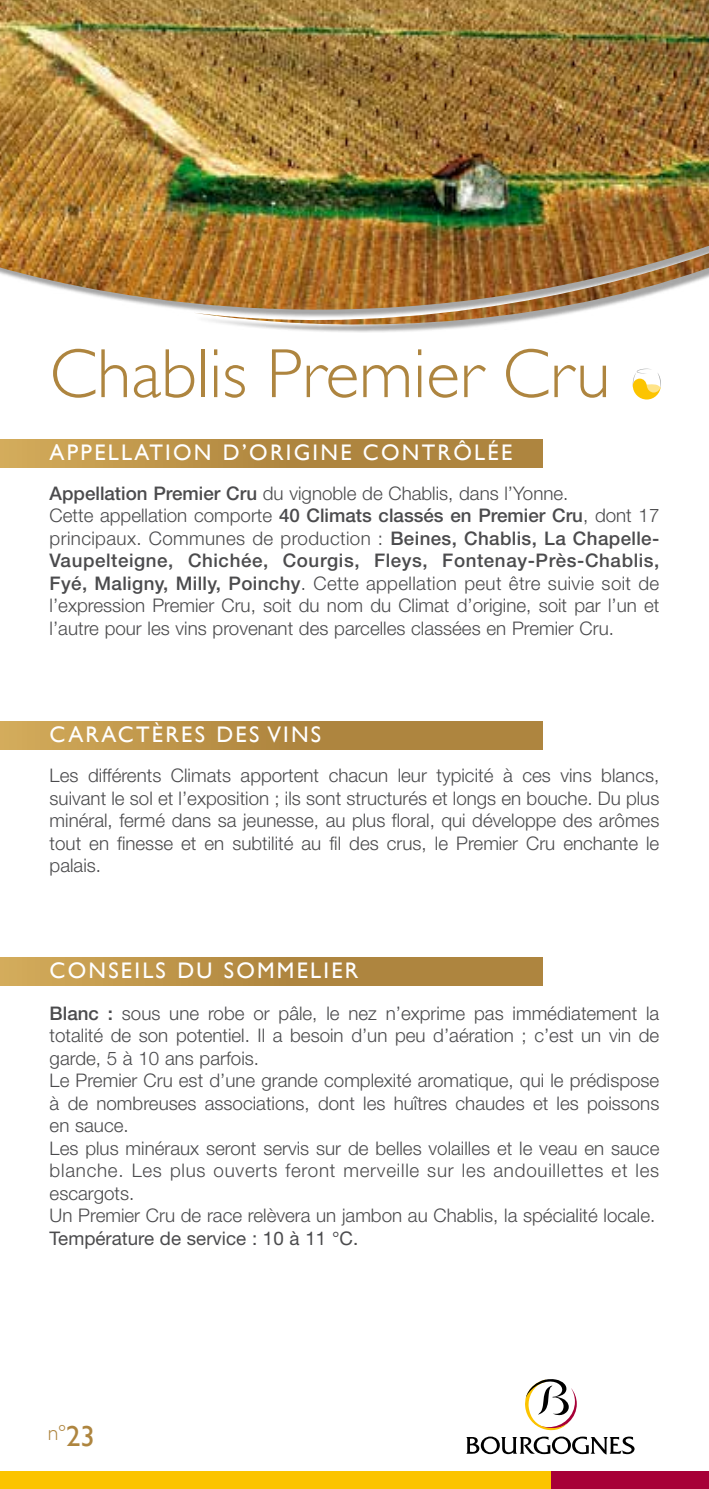
<style>
.page{position:relative;width:709px;height:1489px;background:#fff}
.page>*{position:absolute;margin:0;border:0;box-sizing:border-box;transform-origin:0 0}
.t1{font:300 70px "Gill Sans";color:#ae853f}
.t2{font:22.5px "Gill Sans";letter-spacing:.1em;color:#fff}
.t3{font:300 22px "Gill Sans";color:#ae853f}
.t4{font:300 18.75px/22.5px "Helvetica Neue";color:#4b4b4d}
.s1{font-weight:500}
.s2{font-weight:400}
.s3{font-weight:400;font-size:29px}
</style>
<div class="page">
<img style="left:0;top:0;width:709px;height:332px">
<div style="left:0;top:721px;width:542px;height:28px;background:linear-gradient(to right,#cca354,#a57b38)"></div>
<div style="left:0;top:439px;width:542px;height:29px;background:linear-gradient(to right,#cca354,#a57b38)"></div>
<div style="left:0;top:957px;width:542px;height:28px;background:linear-gradient(to right,#cca354,#a57b38)"></div>
<svg style="left:632px;top:368px;width:29px;height:31px"></svg>
<div style="left:0;top:1470px;width:583px;height:18px;background:#fcc400"></div>
<div style="left:551px;top:1470px;width:158px;height:18px;background:#a70037"></div>
<svg style="left:466px;top:1379px;width:168px;height:75px"></svg>
<p class="t1" style="left:50px;top:334px;width:562px">Chablis Premier Cru</p>
<p class="t2" style="left:50px;top:439px;width:464px">APPELLATION D’ORIGINE CONTRÔLÉE</p>
<p class="t4" style="left:50px;top:481px;width:611px"><span class="s1">Appellation Premier Cru</span> du vignoble de Chablis, dans l’Yonne.<br>Cette appellation comporte <span class="s1">40 Climats classés en Premier Cru</span>, dont 17 principaux. Communes de production : <span class="s1">Beines, Chablis, La Chapelle-Vaupelteigne, Chichée, Courgis, Fleys, Fontenay-Près-Chablis, Fyé, Maligny, Milly, Poinchy</span>. Cette appellation peut être suivie soit de l’expression Premier Cru, soit du nom du Climat d’origine, soit par l’un et l’autre pour les vins provenant des parcelles classées en Premier Cru.</p>
<p class="t2" style="left:50px;top:721px;width:273px">CARACTÈRES DES VINS</p>
<p class="t4" style="left:50px;top:764px;width:611px;text-align:justify">Les différents Climats apportent chacun leur typicité à ces vins blancs, suivant le sol et l’exposition ; ils sont structurés et longs en bouche. Du plus minéral, fermé dans sa jeunesse, au plus floral, qui développe des arômes tout en finesse et en subtilité au fil des crus, le Premier Cru enchante le palais.</p>
<p class="t2" style="left:50px;top:957px;width:310px">CONSEILS DU SOMMELIER</p>
<p class="t4" style="left:50px;top:1001px;width:611px"><span class="s1">Blanc :</span> sous une robe or pâle, le nez n’exprime pas immédiatement la totalité de son potentiel. Il a besoin d’un peu d’aération ; c’est un vin de garde, 5 à 10 ans parfois.<br>Le Premier Cru est d’une grande complexité aromatique, qui le prédispose à de nombreuses associations, dont les huîtres chaudes et les poissons en sauce.<br>Les plus minéraux seront servis sur de belles volailles et le veau en sauce blanche. Les plus ouverts feront merveille sur les andouillettes et les escargots.<br>Un Premier Cru de race relèvera un jambon au Chablis, la spécialité locale.<br><span class="s2">Température de service : 10 à 11 °C.</span></p>
<p class="t3" style="left:48px;top:1420px;width:49px">n°<span class="s3">23</span></p>
</div>
